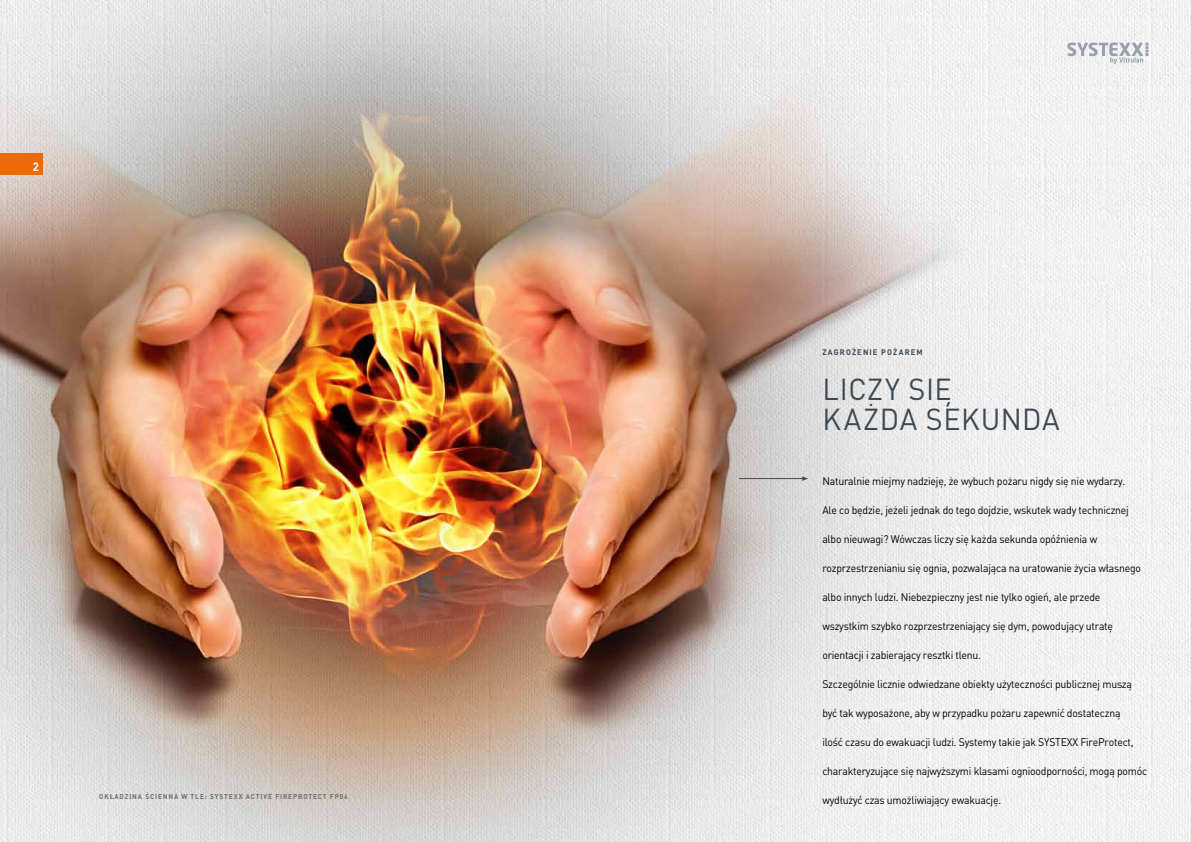
<style>
.page{position:relative;width:1191px;height:842px;background:#fff}
.page>*{position:absolute;margin:0;border:0;box-sizing:border-box;transform-origin:0 0}
.t1{font:30px/30px "DIN Pro";letter-spacing:.02em;color:#3e4954;scale:.96 1}
.t2{font:700 12px "DINOT";color:#fff;scale:.95 1}
.t3{font:11px "DIN Pro";letter-spacing:-.02em;color:#000;scale:.95 1}
.t4{font:700 8px "DIN Pro";letter-spacing:.145em;color:#3e4954;scale:.95 1}
.t5{font:700 7px "DIN Pro";letter-spacing:.13em;color:#706f6f;scale:.95 1}
</style>
<div class="page">
<img style="left:0;top:0;width:1191px;height:842px">
<hr style="left:739px;top:478px;width:64px;height:1px;background:#3e4954">
<svg style="left:802px;top:476px;width:6px;height:5px"></svg>
<svg style="left:1067px;top:43px;width:81px;height:21px"></svg>
<div style="left:0;top:153px;width:43px;height:22px;background:#ed6b06"></div>
<p class="t2" style="left:33px;top:158px;width:8px">2</p>
<p class="t5" style="left:99px;top:791px;width:263px">OKŁADZINA ŚCIENNA W TLE: SYSTEXX ACTIVE FIREPROTECT FP04</p>
<p class="t4" style="left:822px;top:345px;width:107px">ZAGROŻENIE POŻAREM</p>
<h1 class="t1" style="left:822px;top:371px;width:249px">LICZY SIĘ<br>KAŻDA SEKUNDA</h1>
<p class="t3" style="left:822px;top:472px;width:320px">Naturalnie miejmy nadzieję, że wybuch pożaru nigdy się nie wydarzy.</p>
<p class="t3" style="left:822px;top:501px;width:324px">Ale co będzie, jeżeli jednak do tego dojdzie, wskutek wady technicznej</p>
<p class="t3" style="left:822px;top:530px;width:291px">albo nieuwagi? Wówczas liczy się każda sekunda opóźnienia w</p>
<p class="t3" style="left:822px;top:559px;width:337px">rozprzestrzenianiu się ognia, pozwalająca na uratowanie życia własnego</p>
<p class="t3" style="left:822px;top:588px;width:294px">albo innych ludzi. Niebezpieczny jest nie tylko ogień, ale przede</p>
<p class="t3" style="left:822px;top:617px;width:307px">wszystkim szybko rozprzestrzeniający się dym, powodujący utratę</p>
<p class="t3" style="left:822px;top:646px;width:169px">orientacji i zabierający resztki tlenu.</p>
<p class="t3" style="left:822px;top:675px;width:327px">Szczególnie licznie odwiedzane obiekty użyteczności publicznej muszą</p>
<p class="t3" style="left:822px;top:704px;width:315px">być tak wyposażone, aby w przypadku pożaru zapewnić dostateczną</p>
<p class="t3" style="left:822px;top:733px;width:329px">ilość czasu do ewakuacji ludzi. Systemy takie jak SYSTEXX FireProtect,</p>
<p class="t3" style="left:822px;top:762px;width:343px">charakteryzujące się najwyższymi klasami ognioodporności, mogą pomóc</p>
<p class="t3" style="left:822px;top:791px;width:190px">wydłużyć czas umożliwiający ewakuację.</p>
</div>
